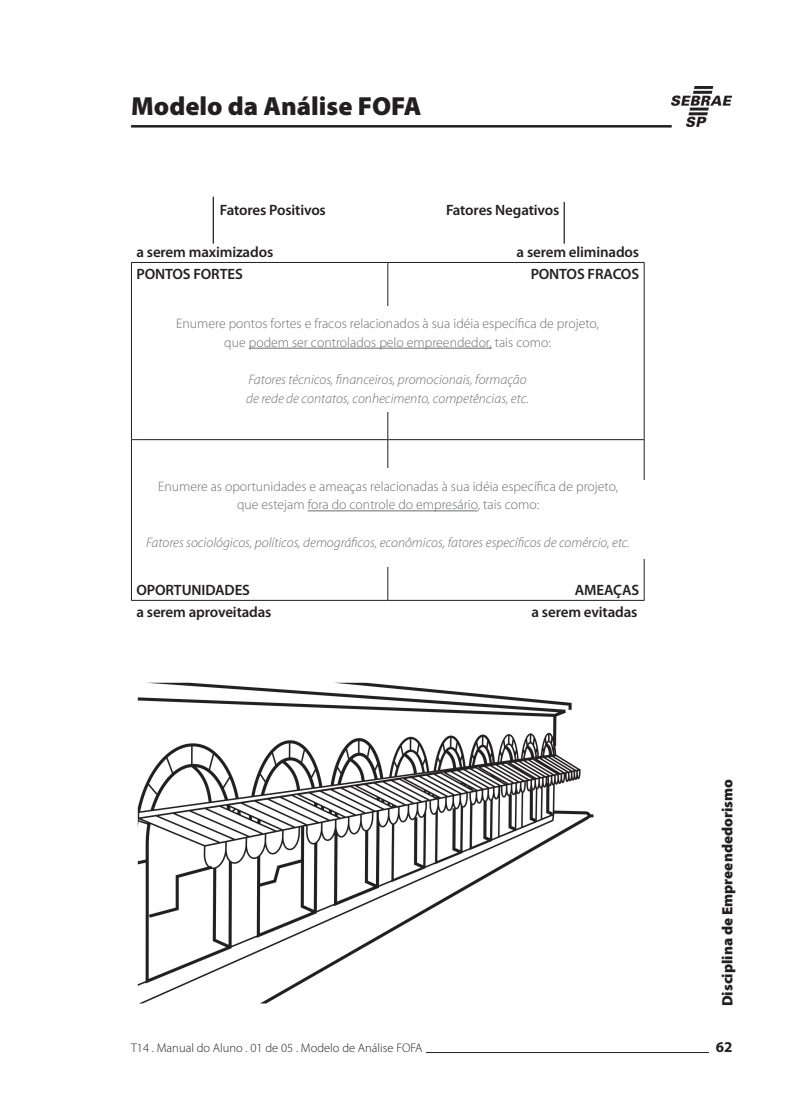
<style>
.page{position:relative;width:794px;height:1102px;background:#fff}
.page>*{position:absolute;margin:0;border:0;box-sizing:border-box;transform-origin:0 0}
.t1{font:900 26.25px "Myriad Pro";color:#231f20}
.t2{font:600 15px "Myriad Pro";letter-spacing:-.01em;color:#231f20}
.t3{font:900 15px "Myriad Pro";color:#231f20}
.t4{font:700 15px "Myriad Pro";color:#231f20}
.t5{font:300 13.75px/18.8px "Myriad Pro";color:#6c6d70;text-align:center}
.t6{font:italic 300 13.75px/18.8px "Myriad Pro";color:#6c6d70}
.t7{font:300 12.5px "Myriad Pro";color:#231f20}
</style>
<div class="page">
<img style="left:671px;top:86px;width:61px;height:40px">
<hr style="left:131px;top:262px;width:257px;height:1px;background:#231f20">
<hr style="left:131px;top:263px;width:1px;height:176px;background:#231f20">
<hr style="left:388px;top:262px;width:256px;height:1px;background:#231f20">
<hr style="left:387px;top:263px;width:1px;height:176px;background:#231f20">
<hr style="left:644px;top:263px;width:1px;height:176px;background:#231f20">
<hr style="left:131px;top:439px;width:257px;height:1px;background:#231f20">
<hr style="left:131px;top:440px;width:1px;height:160px;background:#231f20">
<hr style="left:388px;top:439px;width:256px;height:1px;background:#231f20">
<hr style="left:387px;top:440px;width:1px;height:160px;background:#231f20">
<hr style="left:644px;top:440px;width:1px;height:160px;background:#231f20">
<hr style="left:131px;top:600px;width:257px;height:1px;background:#231f20">
<hr style="left:388px;top:600px;width:256px;height:1px;background:#231f20">
<hr style="left:213px;top:197px;width:1px;height:47px;background:#231f20">
<hr style="left:563px;top:202px;width:2px;height:42px;background:#231f20">
<div style="left:145px;top:306px;width:485px;height:98px;background:#fff"></div>
<div style="left:145px;top:318px;width:485px;height:94px;background:#fff"></div>
<hr style="left:249px;top:348px;width:243px;height:1px;background:#6c6d70">
<div style="left:145px;top:468px;width:485px;height:98px;background:#fff"></div>
<hr style="left:308px;top:511px;width:170px;height:1px;background:#6c6d70">
<img style="left:137px;top:682px;width:457px;height:322px">
<hr style="left:131px;top:125px;width:540px;height:3px;background:#231f20">
<hr style="left:426px;top:1052px;width:283px;height:1px;background:#231f20">
<h1 class="t1" style="left:131px;top:89px;width:292px">Modelo da Análise FOFA</h1>
<p class="t2" style="left:220px;top:200px;width:107px">Fatores Positivos</p>
<p class="t2" style="left:446px;top:200px;width:115px">Fatores Negativos</p>
<p class="t2" style="left:136px;top:243px;width:138px">a serem maximizados</p>
<p class="t2" style="left:516px;top:243px;width:124px">a serem eliminados</p>
<p class="t2" style="left:136px;top:264px;width:108px">PONTOS FORTES</p>
<p class="t2" style="left:530px;top:264px;width:110px">PONTOS FRACOS</p>
<p class="t5" style="left:176px;top:314px;width:424px">Enumere pontos fortes e fracos relacionados à sua idéia específica de projeto, que podem ser controlados pelo empreendedor, tais como:</p>
<p class="t6" style="left:246px;top:370px;width:284px">Fatores técnicos, financeiros, promocionais, formação de rede de contatos, conhecimento, competências, etc.</p>
<p class="t5" style="left:158px;top:477px;width:461px">Enumere as oportunidades e ameaças relacionadas à sua idéia específica de projeto, que estejam fora do controle do empresário, tais como:</p>
<p class="t6" style="left:146px;top:533px;width:485px">Fatores sociológicos, políticos, demográficos, econômicos, fatores específicos de comércio, etc.</p>
<p class="t2" style="left:136px;top:581px;width:115px">OPORTUNIDADES</p>
<p class="t2" style="left:575px;top:581px;width:66px">AMEAÇAS</p>
<p class="t2" style="left:136px;top:602px;width:137px">a serem aproveitadas</p>
<p class="t2" style="left:531px;top:602px;width:107px">a serem evitadas</p>
<p class="t3" style="left:717px;top:1006px;width:229px;rotate:-90deg">Disciplina de Empreendedorismo</p>
<p class="t7" style="left:131px;top:1041px;width:293px">T14 . Manual do Aluno . 01 de 05 . Modelo de Análise FOFA</p>
<p class="t4" style="left:716px;top:1038px;width:9px">62</p>
</div>
